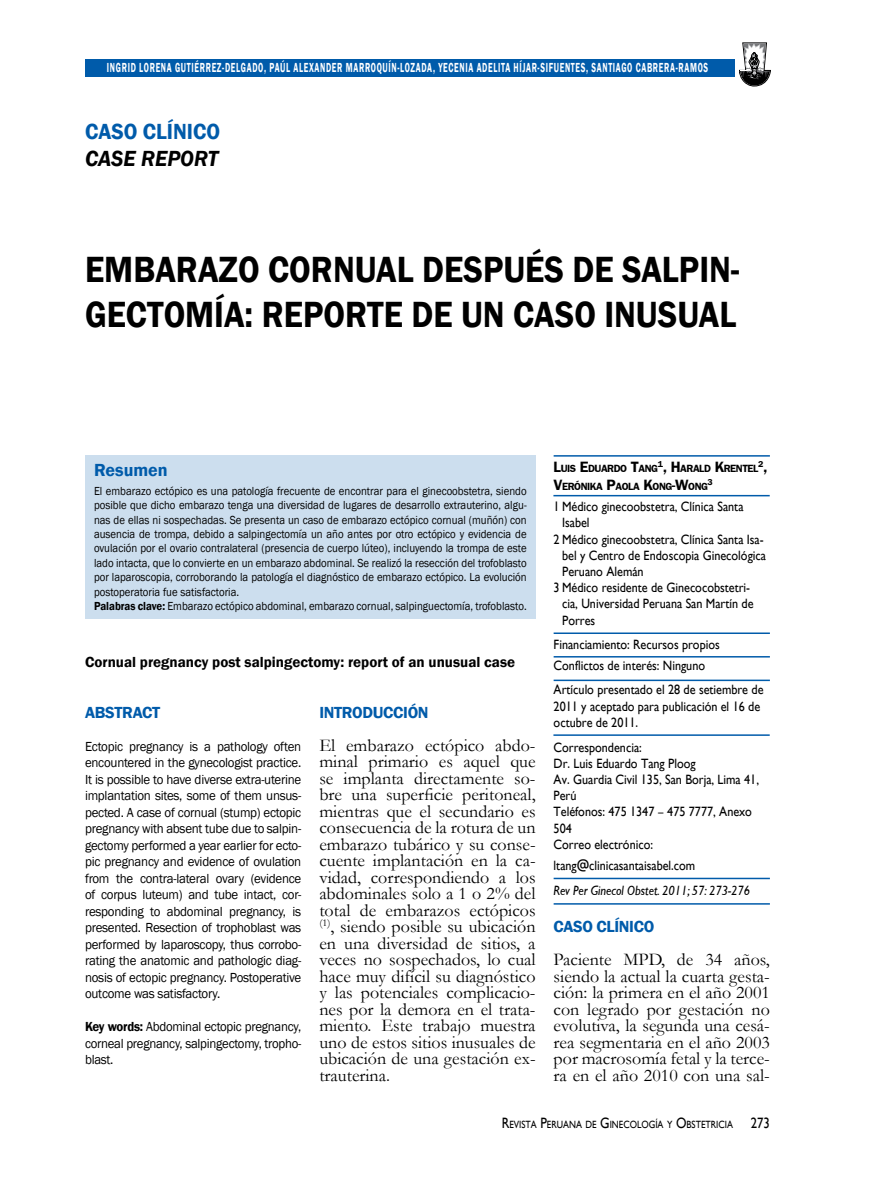
<style>
.page{position:relative;width:872px;height:1191px;background:#fff}
.page>*{position:absolute;margin:0;border:0;box-sizing:border-box;transform-origin:0 0}
.t1{font:600 37.5px/45px "Franklin Gothic";color:#000;scale:.9 1}
.t2{font:600 22.5px "Franklin Gothic";color:#005baa;scale:.95 1}
.t3{font:italic 600 22.5px "Franklin Gothic";color:#000;scale:.95 1}
.t4{font:18px/16.5px "Garamond";color:#000;text-align:justify}
.t5{font:600 18px "Franklin Gothic";color:#005baa}
.t6{font:600 16.5px "Franklin Gothic";letter-spacing:-.02em;color:#005baa}
.t7{font:600 15px "Franklin Gothic";color:#000}
.t8{font:13.5px/16.5px "Franklin Gothic";letter-spacing:-.02em;color:#000;text-align:justify;scale:.96 1}
.t9{font:13.5px/16.2px "Gill Sans";color:#000;scale:.9 1}
.t10{font:600 13.5px "Franklin Gothic";letter-spacing:.08em;color:#fff;scale:.6 1}
.t11{font:13.5px/16.5px "Franklin Gothic";letter-spacing:-.02em;color:#000;text-align:justify;scale:.95 1}
.t12{font:italic 13.5px "Gill Sans";color:#000;scale:.9 1}
.t13{font:12px/14.4px "Franklin Gothic";color:#000;scale:.9 1}
.t14{font:700 10.5px "Frankfurt Gothic";letter-spacing:-.045em;color:#000}
.t15{font:10.5px "Gill Sans";color:#000;scale:.85 1}
.t16{font:700 8.7px "Frankfurt Gothic";color:#000}
.s1{font-weight:600}
.s2{font-size:15px}
</style>
<div class="page">
<div style="left:85px;top:60px;width:649px;height:17px;background:#005baa"></div>
<svg style="left:739px;top:43px;width:31px;height:43px"></svg>
<div style="left:85px;top:455px;width:450px;height:164px;background:#ccdeee"></div>
<hr style="left:553px;top:455px;width:217px;height:1px;background:#005baa">
<hr style="left:553px;top:903px;width:217px;height:1px;background:#005baa">
<hr style="left:553px;top:632px;width:217px;height:2px;background:#005baa">
<hr style="left:553px;top:495px;width:216px;height:1px;background:#005baa">
<hr style="left:553px;top:877px;width:217px;height:2px;background:#005baa">
<hr style="left:553px;top:734px;width:216px;height:2px;background:#005baa">
<hr style="left:553px;top:679px;width:217px;height:2px;background:#005baa">
<hr style="left:553px;top:656px;width:217px;height:1px;background:#005baa">
<p class="t10" style="left:107px;top:59px;width:1002px">INGRID LORENA GUTIÉRREZ-DELGADO, PAÚL ALEXANDER MARROQUÍN-LOZADA, YECENIA ADELITA HÍJAR-SIFUENTES, SANTIAGO CABRERA-RAMOS</p>
<p class="t2" style="left:85px;top:118px;width:129px">CASO CLÍN ICO</p>
<p class="t3" style="left:85px;top:144px;width:142px">CASE REPORT</p>
<h1 class="t1" style="left:85px;top:247px;width:729px">EM BARAZO CORNUAL DESPUÉS DE SALPI N-<br>GECTOMÍA: REPORTE DE UN CASO INUSUAL</h1>
<p class="t5" style="left:94px;top:459px;width:75px">RESUMEN</p>
<p class="t13" style="left:94px;top:484px;width:482px">El embarazo ectópico es una patología frecuente de encontrar para el ginecoobstetra, siendo posible que dicho embarazo tenga una diversidad de lugares de desarrollo extrauterino, algu&shy;nas de ellas ni sospechadas. Se presenta un caso de embarazo ectópico cornual (muñón) con ausencia de trompa, debido a salpingectomía un año antes por otro ectópico y evidencia de ovulación por el ovario contralateral (presencia de cuerpo lúteo), incluyendo la trompa de este lado intacta, que lo convierte en un embarazo abdominal. Se realizó la resección del trofoblasto por laparoscopia, corroborando la patología el diagnóstico de embarazo ectópico. La evolución postoperatoria fue satisfactoria.<br><span class="s1">PALABRAS CLAVE:</span> Embarazo ectópico abdominal, embarazo cornual, salpinguectomía, trofoblasto.</p>
<p class="t7" style="left:85px;top:652px;width:431px">CORNUAL PREGNANCY POST SALPINGECTOMY: REPORT OF AN UNUSUAL CASE</p>
<p class="t6" style="left:85px;top:702px;width:77px">ABSTRACT</p>
<p class="t8" style="left:85px;top:738px;width:227px">Ectopic pregnancy is a pathology often encountered in the gynecologist practice.<br>It is possible to have diverse extra-uterine implantation sites, some of them unsus&shy;pected. A case of cornual (stump) ectopic pregnancy with absent tube due to salpin&shy;gectomy performed a year earlier for ecto&shy;pic pregnancy and evidence of ovulation from the contra-lateral ovary (evidence of corpus luteum) and tube intact, cor&shy;responding to abdominal pregnancy, is presented. Resection of trophoblast was performed by laparoscopy, thus corrobo&shy;rating the anatomic and pathologic diag&shy;nosis of ectopic pregnancy. Postoperative outcome was satisfactory.</p>
<p class="t11" style="left:85px;top:1018px;width:229px"><span class="s1">KEY WORDS:</span> Abdominal ectopic pregnancy, corneal pregnancy, salpingectomy, tropho&shy;blast.</p>
<p class="t6" style="left:319px;top:702px;width:111px">INTRODUCCIÓN</p>
<p class="t4" style="left:319px;top:736px;width:218px">El embarazo ectópico abdo&shy;minal primario es aquel que se implanta directamente so&shy;bre una superficie peritoneal, mientras que el secundario es consecuencia de la rotura de un embarazo tubárico y su conse&shy;cuente implantación en la ca&shy;vidad, correspondiendo a los abdominales solo a 1 o 2% del total de embarazos ectópicos <sup>(1)</sup>, siendo posible su ubicación en una diversidad de sitios, a veces no sospechados, lo cual hace muy difícil su diagnóstico y las potenciales complicacio&shy;nes por la demora en el trata&shy;miento. Este trabajo muestra uno de estos sitios inusuales de ubicación de una gestación ex&shy;trauterina.</p>
<p class="t14" style="left:553px;top:462px;width:196px"><span class="s2">L</span>UIS <span class="s2">E</span>DUARDO <span class="s2">T</span>ANG<sup>1</sup><span class="s2">, H</span>ARALD <span class="s2">K</span>RENTEL</p>
<p class="t16" style="left:758px;top:458px;width:11px">2<span class="s2">,</span></p>
<p class="t14" style="left:553px;top:480px;width:156px"><span class="s2">V</span>ERÓNIKA <span class="s2">P</span>AOLA <span class="s2">K</span>ONG<span class="s2">-W</span>ONG</p>
<p class="t16" style="left:707px;top:476px;width:7px">3</p>
<p class="t9" style="left:553px;top:498px;width:212px">1 Médico ginecoobstetra, Clínica Santa</p>
<p class="t9" style="left:562px;top:515px;width:32px">Isabel</p>
<p class="t9" style="left:553px;top:531px;width:235px">2 Médico ginecoobstetra, Clínica Santa Isa-</p>
<p class="t9" style="left:562px;top:547px;width:228px">bel y Centro de Endoscopia Ginecológica</p>
<p class="t9" style="left:562px;top:563px;width:92px">Peruano Alemán</p>
<p class="t9" style="left:553px;top:579px;width:220px">3 Médico residente de Ginecocobstetri-</p>
<p class="t9" style="left:562px;top:596px;width:214px">cia, Universidad Peruana San Martín de</p>
<p class="t9" style="left:562px;top:612px;width:38px">Porres</p>
<p class="t9" style="left:553px;top:634px;width:186px;line-height:20.4px">Financiamiento: Recursos propios<br>Conflictos de interés: Ninguno</p>
<p class="t9" style="left:553px;top:682px;width:235px">Artículo presentado el 28 de setiembre de<br>2011 y aceptado para publicación el 16 de octubre de 2011.</p>
<p class="t9" style="left:553px;top:739px;width:230px">Correspondencia:<br>Dr. Luis Eduardo Tang Ploog<br>Av. Guardia Civil 135, San Borja, Lima 41,<br>Perú<br>Teléfonos: 475 1347 – 475 7777, Anexo<br>504<br>Correo electrónico:</p>
<p class="t9" style="left:553px;top:857px;width:159px">ltang@clinicasantaisabel.com</p>
<p class="t12" style="left:553px;top:883px;width:220px">Rev Per Ginecol Obstet. 2011; 57: 273-276</p>
<p class="t6" style="left:553px;top:916px;width:102px">CASO CLÍNICO</p>
<p class="t4" style="left:553px;top:950px;width:218px">Paciente MPD, de 34 años, siendo la actual la cuarta gesta&shy;ción: la primera en el año 2001 con legrado por gestación no evolutiva, la segunda una cesá&shy;rea segmentaria en el año 2003 por macrosomía fetal y la terce&shy;ra en el año 2010 con una sal-</p>
<p class="t15" style="left:501px;top:1118px;width:317px"><span class="s2">R</span>EVISTA <span class="s2">P</span>ERUANA DE <span class="s2">G</span>INECOLOGÍA Y <span class="s2">O</span>BSTETRICIA <span class="s2">273</span></p>
</div>
